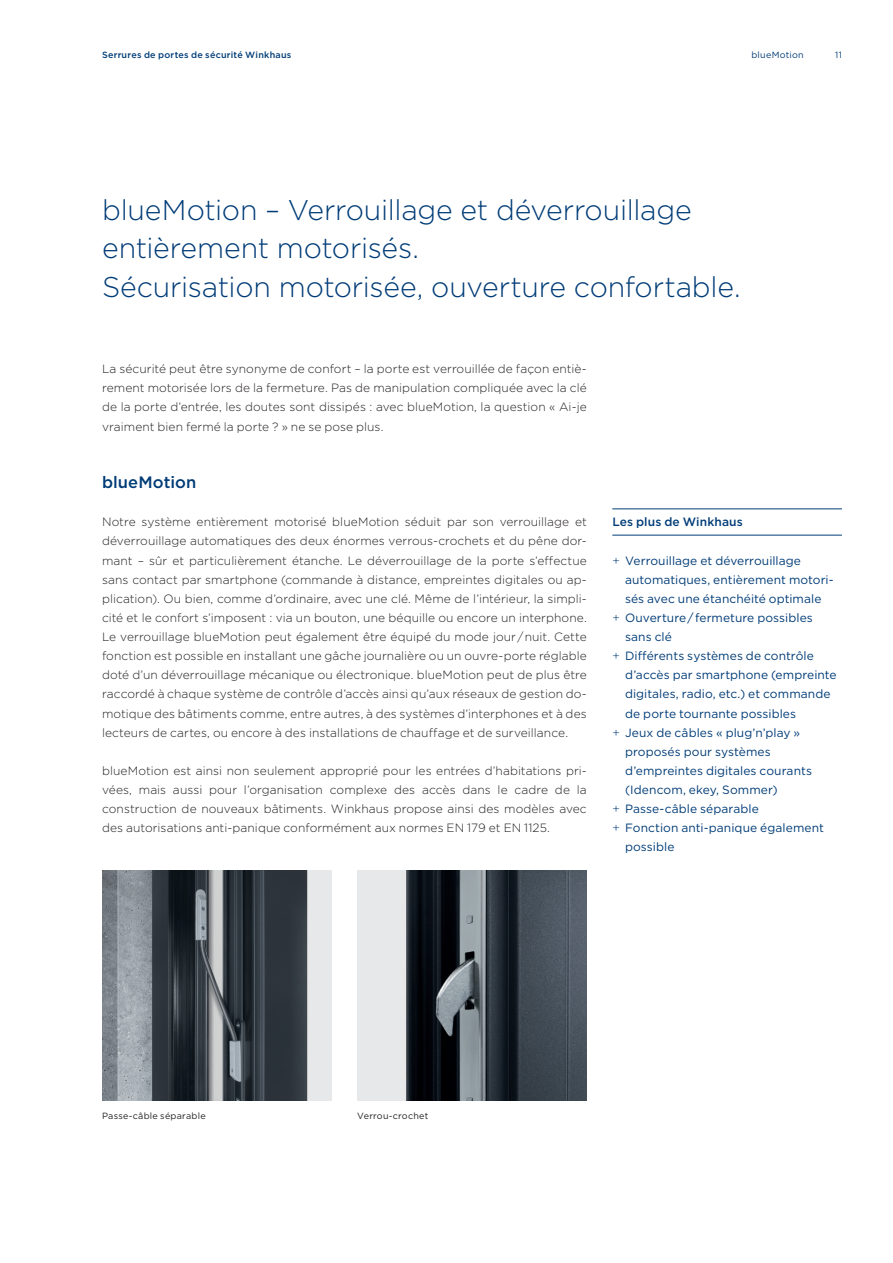
<style>
.page{position:relative;width:893px;height:1263px;background:#fff}
.page>*{position:absolute;margin:0;border:0;box-sizing:border-box;transform-origin:0 0}
.t1{font:300 28.5px/38.2px "Gotham";letter-spacing:-.01em;color:#013c77}
.t2{font:500 16.5px "Gotham";letter-spacing:.005em;color:#013c77}
.t3{font:300 12px/19.2px "Gotham";letter-spacing:.005em;color:#231f20;text-align:justify}
.t4{font:12px "Gotham";letter-spacing:.005em;color:#013c77}
.t5{font:500 12px "Gotham";letter-spacing:.01em;color:#013c77}
.t6{font:9px "Gotham";letter-spacing:.025em;color:#231f20}
.t7{font:500 9px "Gotham";letter-spacing:.03em;color:#013c77}
.t8{font:9px "Gotham";letter-spacing:.025em;color:#013c77}
.s1{font-weight:300}
</style>
<div class="page">
<img style="left:102px;top:871px;width:230px;height:229px">
<img style="left:357px;top:871px;width:230px;height:229px">
<hr style="left:612px;top:508px;width:230px;height:1px;background:#013c77">
<hr style="left:612px;top:535px;width:230px;height:1px;background:#013c77">
<p class="t7" style="left:102px;top:49px;width:191px">Serrures de portes de sécurité Winkhaus</p>
<p class="t8" style="left:751px;top:49px;width:54px">blueMotion</p>
<p class="t8" style="left:835px;top:49px;width:8px">11</p>
<h1 class="t1" style="left:102px;top:190px;width:640px">blueMotion – Verrouillage et déverrouillage entièrement motorisés.<br>Sécurisation motorisée, ouverture confortable.</h1>
<p class="t3" style="left:102px;top:359px;width:486px">La sécurité peut être synonyme de confort – la porte est verrouillée de façon entiè&shy;rement motorisée lors de la fermeture. Pas de manipulation compliquée avec la clé de la porte d’entrée, les doutes sont dissipés : avec blueMotion, la question « Ai-je vraiment bien fermé la porte ? » ne se pose plus.</p>
<h2 class="t2" style="left:102px;top:471px;width:96px">blueMotion</h2>
<p class="t3" style="left:102px;top:512px;width:486px">Notre système entièrement motorisé blueMotion séduit par son verrouillage et déverrouillage automatiques des deux énormes verrous-crochets et du pêne dor&shy;mant – sûr et particulièrement étanche. Le déverrouillage de la porte s’effectue sans contact par smartphone (commande à distance, empreintes digitales ou ap&shy;plication). Ou bien, comme d’ordinaire, avec une clé. Même de l’intérieur, la simpli&shy;cité et le confort s’imposent : via un bouton, une béquille ou encore un interphone.<br>Le verrouillage blueMotion peut également être équipé du mode jour / nuit. Cette fonction est possible en installant une gâche journalière ou un ouvre-porte réglable doté d’un déverrouillage mécanique ou électronique. blueMotion peut de plus être raccordé à chaque système de contrôle d’accès ainsi qu’aux réseaux de gestion do&shy;motique des bâtiments comme, entre autres, à des systèmes d’interphones et à des lecteurs de cartes, ou encore à des installations de chauffage et de surveillance.</p>
<p class="t3" style="left:102px;top:761px;width:486px">blueMotion est ainsi non seulement approprié pour les entrées d’habitations pri&shy;vées, mais aussi pour l’organisation complexe des accès dans le cadre de la construction de nouveaux bâtiments. Winkhaus propose ainsi des modèles avec des autorisations anti-panique conformément aux normes EN 179 et EN 1125.</p>
<p class="t5" style="left:612px;top:514px;width:132px">Les plus de Winkhaus</p>
<p class="t4" style="left:612px;top:553px;width:190px"><span class="s1">+</span> Verrouillage et déverrouillage</p>
<p class="t4" style="left:625px;top:572px;width:210px">automatiques, entièrement motori-</p>
<p class="t4" style="left:625px;top:591px;width:198px">sés avec une étanchéité optimale</p>
<p class="t4" style="left:612px;top:610px;width:202px"><span class="s1">+</span> Ouverture / fermeture possibles</p>
<p class="t4" style="left:625px;top:629px;width:48px">sans clé</p>
<p class="t4" style="left:612px;top:648px;width:203px"><span class="s1">+</span> Différents systèmes de contrôle</p>
<p class="t4" style="left:625px;top:667px;width:213px">d’accès par smartphone (empreinte</p>
<p class="t4" style="left:625px;top:686px;width:207px">digitales, radio, etc.) et commande</p>
<p class="t4" style="left:625px;top:706px;width:173px">de porte tournante possibles</p>
<p class="t4" style="left:612px;top:725px;width:189px"><span class="s1">+</span> Jeux de câbles « plug’n’play »</p>
<p class="t4" style="left:625px;top:744px;width:147px">proposés pour systèmes</p>
<p class="t4" style="left:625px;top:763px;width:188px">d’empreintes digitales courants</p>
<p class="t4" style="left:625px;top:782px;width:154px">(Idencom, ekey, Sommer)</p>
<p class="t4" style="left:612px;top:801px;width:148px"><span class="s1">+</span> Passe-câble séparable</p>
<p class="t4" style="left:612px;top:820px;width:213px"><span class="s1">+</span> Fonction anti-panique également</p>
<p class="t4" style="left:625px;top:839px;width:51px">possible</p>
<p class="t6" style="left:102px;top:1110px;width:105px">Passe-câble séparable</p>
<p class="t6" style="left:357px;top:1110px;width:73px">Verrou-crochet</p>
</div>
